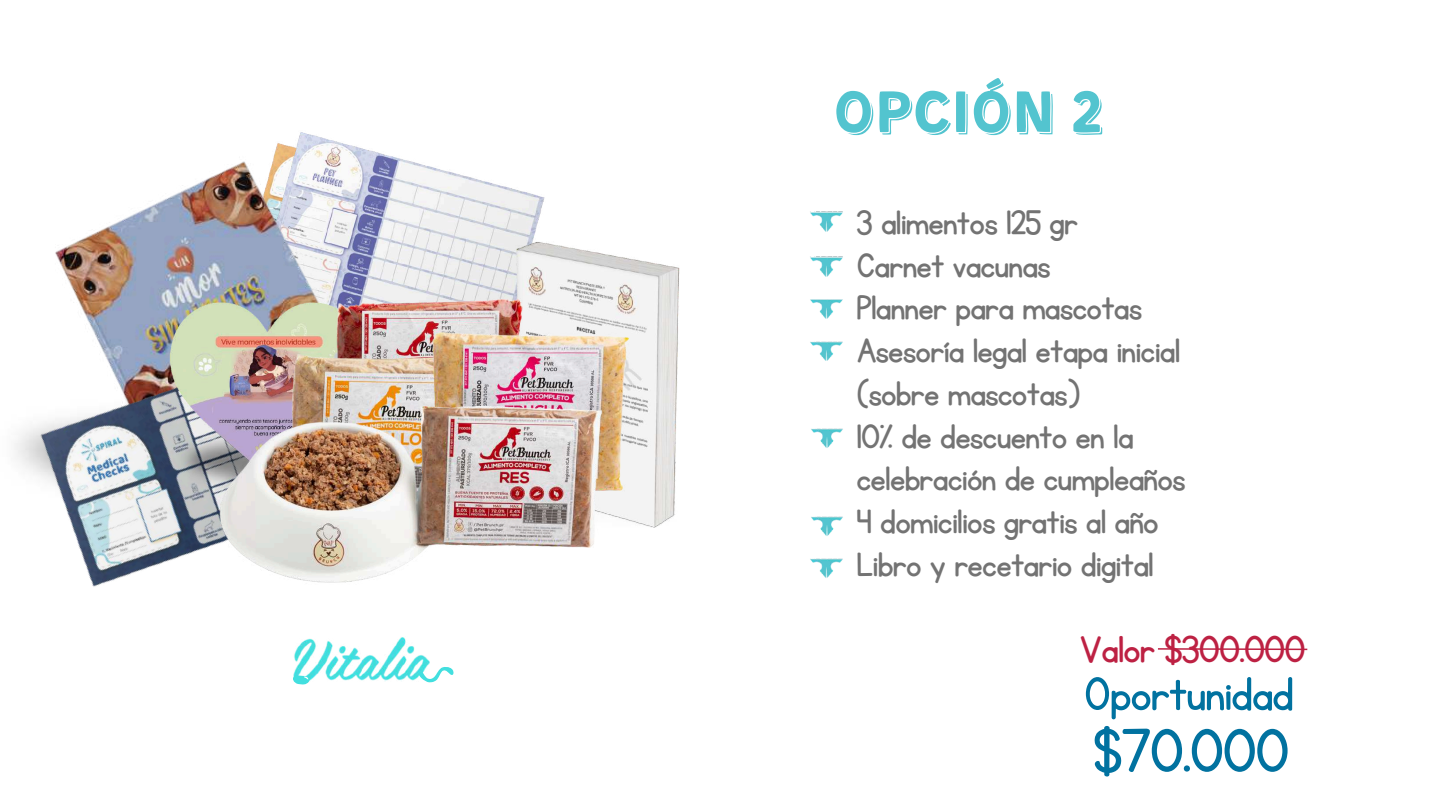
<style>
.page{position:relative;width:1440px;height:810px;background:#fff}
.page>*{position:absolute;margin:0;border:0;box-sizing:border-box;transform-origin:0 0}
.t1{font:70.8px "KG Primary Penmanship";color:#0172a0}
.t2{font:60px "Kent 4 F Shadowed";color:#53c4cf}
.t3{font:54.2px "KG Primary Penmanship";letter-spacing:-.02em;color:#0172a0}
.t4{font:43.9px "KG Primary Penmanship";letter-spacing:-.02em;color:#bd2143}
.t5{font:39.7px/42.8px "KG Primary Penmanship";letter-spacing:-.02em;color:#737373}
</style>
<div class="page">
<img style="left:365px;top:149px;width:180px;height:149px">
<img style="left:516px;top:242px;width:163px;height:64px">
<img style="left:55px;top:132px;width:310px;height:166px">
<img style="left:14px;top:298px;width:130px;height:289px">
<img style="left:144px;top:249px;width:279px;height:57px">
<img style="left:336px;top:298px;width:187px;height:8px">
<img style="left:135px;top:306px;width:544px;height:369px">
<img style="left:810px;top:212px;width:33px;height:19px">
<img style="left:810px;top:257px;width:33px;height:19px">
<img style="left:810px;top:299px;width:33px;height:20px">
<img style="left:810px;top:341px;width:33px;height:20px">
<img style="left:811px;top:517px;width:32px;height:19px">
<img style="left:810px;top:559px;width:33px;height:19px">
<img style="left:811px;top:429px;width:32px;height:19px">
<svg style="left:1158px;top:648px;width:150px;height:3px"></svg>
<img style="left:294px;top:637px;width:136px;height:44px">
<svg style="left:417px;top:661px;width:39px;height:22px"></svg>
<svg style="left:293px;top:675px;width:17px;height:10px"></svg>
<h2 class="t2" style="left:833px;top:87px;width:271px">Opción 2</h2>
<p class="t5" style="left:856px;top:202px;width:331px">3 alimentos 125 gr<br>Carnet vacunas<br>Planner para mascotas<br>Asesoría legal etapa inicial (sobre mascotas)<br>10% de descuento en la celebración de cumpleaños<br>4 domicilios gratis al año<br>Libro y recetario digital</p>
<p class="t4" style="left:1080px;top:628px;width:228px">Valor $300.000</p>
<h3 class="t3" style="left:1084px;top:668px;width:212px">Oportunidad</h3>
<h1 class="t1" style="left:1093px;top:717px;width:198px">$70.000</h1>
</div>
